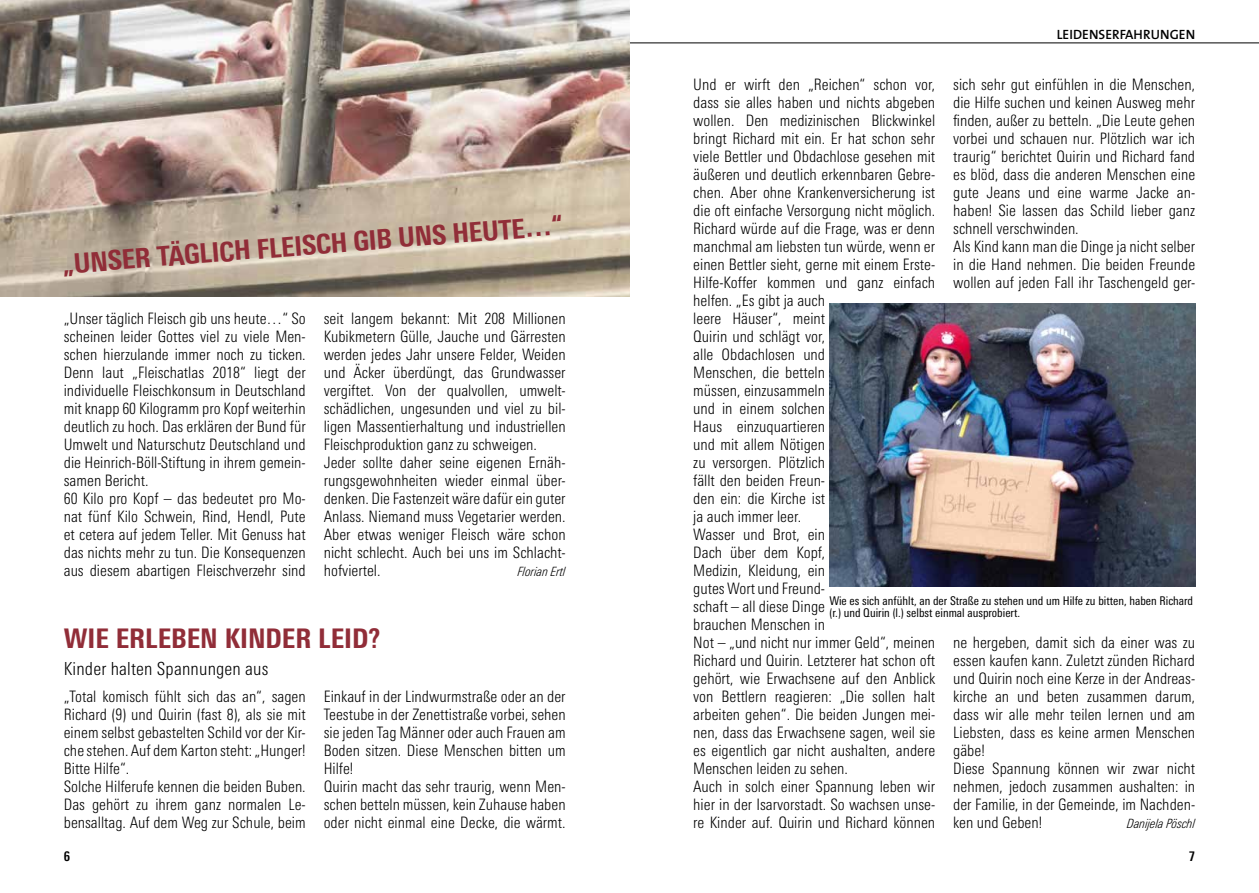
<style>
.page{position:relative;width:1259px;height:893px;background:#fff}
.page>*{position:absolute;margin:0;border:0;box-sizing:border-box;transform-origin:0 0}
.t1{font:800 condensed 27px "Linotype Univers";color:#912d38}
.t2{font:300 condensed 18px "Linotype Univers";letter-spacing:.01em;color:#000}
.t3{font:300 condensed 15.75px/18px "Linotype Univers";color:#000}
.t4{font:600 13.5px "The Sans";color:#000}
.t5{font:700 condensed 13.5px "Linotype Univers";color:#000}
.t6{font:italic 300 condensed 12.75px "Linotype Univers";color:#000}
.t7{font:condensed 12px/12px "Linotype Univers";color:#000}
</style>
<div class="page">
<hr style="left:0;top:43px;width:1259px;height:1px;background:#000">
<img style="left:0;top:0;width:629px;height:296px">
<img style="left:829px;top:303px;width:366px;height:283px">
<h1 class="t1" style="left:61px;top:250px;width:503px;rotate:-5deg">„UNSER TÄGLICH FLEISCH GIB UNS HEUTE…“</h1>
<p class="t3" style="left:64px;top:309px;width:243px">„Unser täglich Fleisch gib uns heute…“ So scheinen leider Gottes viel zu viele Men&shy;schen hierzulande immer noch zu ticken.<br>Denn laut „Fleischatlas 2018“ liegt der individuelle Fleischkonsum in Deutschland mit knapp 60 Kilogramm pro Kopf weiterhin deutlich zu hoch. Das erklären der Bund für Umwelt und Naturschutz Deutschland und die Heinrich-Böll-Stiftung in ihrem gemein&shy;samen Bericht.<br>60 Kilo pro Kopf – das bedeutet pro Mo&shy;nat fünf Kilo Schwein, Rind, Hendl, Pute et cetera auf jedem Teller. Mit Genuss hat das nichts mehr zu tun. Die Konsequenzen aus diesem abartigen Fleischverzehr sind</p>
<p class="t3" style="left:324px;top:309px;width:243px">seit langem bekannt: Mit 208 Millionen Kubikmetern Gülle, Jauche und Gärresten werden jedes Jahr unsere Felder, Weiden und Äcker überdüngt, das Grundwasser vergiftet. Von der qualvollen, umwelt&shy;schädlichen, ungesunden und viel zu bil&shy;ligen Massentierhaltung und industriellen Fleischproduktion ganz zu schweigen.<br>Jeder sollte daher seine eigenen Ernäh&shy;rungsgewohnheiten wieder einmal über&shy;denken. Die Fastenzeit wäre dafür ein guter Anlass. Niemand muss Vegetarier werden.<br>Aber etwas weniger Fleisch wäre schon nicht schlecht. Auch bei uns im Schlacht&shy;hofviertel.</p>
<p class="t6" style="left:518px;top:564px;width:49px">Florian Ertl</p>
<h1 class="t1" style="left:64px;top:622px;width:318px">WIE ERLEBEN KINDER LEID?</h1>
<p class="t2" style="left:64px;top:658px;width:206px">Kinder halten Spannungen aus</p>
<p class="t3" style="left:64px;top:687px;width:243px">„Total komisch fühlt sich das an“, sagen Richard (9) und Quirin (fast 8), als sie mit einem selbst gebastelten Schild vor der Kir&shy;che stehen. Auf dem Karton steht: „Hunger!<br>Bitte Hilfe“.<br>Solche Hilferufe kennen die beiden Buben.<br>Das gehört zu ihrem ganz normalen Le&shy;bensalltag. Auf dem Weg zur Schule, beim</p>
<p class="t3" style="left:324px;top:687px;width:243px">Einkauf in der Lindwurmstraße oder an der Teestube in der Zenettistraße vorbei, sehen sie jeden Tag Männer oder auch Frauen am Boden sitzen. Diese Menschen bitten um Hilfe!<br>Quirin macht das sehr traurig, wenn Men&shy;schen betteln müssen, kein Zuhause haben oder nicht einmal eine Decke, die wärmt.</p>
<p class="t4" style="left:1057px;top:23px;width:140px">LEIDENSERFAHRUNGEN</p>
<p class="t3" style="left:693px;top:75px;width:243px">Und er wirft den „Reichen“ schon vor, dass sie alles haben und nichts abgeben wollen. Den medizinischen Blickwinkel bringt Richard mit ein. Er hat schon sehr viele Bettler und Obdachlose gesehen mit äußeren und deutlich erkennbaren Gebre&shy;chen. Aber ohne Krankenversicherung ist die oft einfache Versorgung nicht möglich.<br>Richard würde auf die Frage, was er denn manchmal am liebsten tun würde, wenn er einen Bettler sieht, gerne mit einem Erste-<br>Hilfe-Koffer kommen und ganz einfach helfen. „Es gibt ja auch<br>leere Häuser“, meint<br>Quirin und schlägt vor,<br>alle Obdachlosen und<br>Menschen, die betteln<br>müssen, einzusammeln<br>und in einem solchen<br>Haus einzuquartieren<br>und mit allem Nötigen<br>zu versorgen. Plötzlich<br>fällt den beiden Freun-<br>den ein: die Kirche ist<br>ja auch immer leer.<br>Wasser und Brot, ein<br>Dach über dem Kopf,<br>Medizin, Kleidung, ein<br>gutes Wort und Freund-<br>schaft – all diese Dinge<br>brauchen Menschen in<br>Not – „und nicht nur immer Geld“, meinen<br>Richard und Quirin. Letzterer hat schon oft gehört, wie Erwachsene auf den Anblick von Bettlern reagieren: „Die sollen halt arbeiten gehen“. Die beiden Jungen mei&shy;nen, dass das Erwachsene sagen, weil sie es eigentlich gar nicht aushalten, andere<br>Menschen leiden zu sehen.<br>Auch in solch einer Spannung leben wir hier in der Isarvorstadt. So wachsen unse&shy;re Kinder auf. Quirin und Richard können</p>
<p class="t3" style="left:953px;top:75px;width:243px">sich sehr gut einfühlen in die Menschen, die Hilfe suchen und keinen Ausweg mehr finden, außer zu betteln. „Die Leute gehen vorbei und schauen nur. Plötzlich war ich traurig“ berichtet Quirin und Richard fand es blöd, dass die anderen Menschen eine gute Jeans und eine warme Jacke an&shy;haben! Sie lassen das Schild lieber ganz schnell verschwinden.<br>Als Kind kann man die Dinge ja nicht selber in die Hand nehmen. Die beiden Freunde wollen auf jeden Fall ihr Taschengeld ger-</p>
<p class="t7" style="left:829px;top:594px;width:365px">Wie es sich anfühlt, an der Straße zu stehen und um Hilfe zu bitten, haben Richard (r.) und Quirin (l.) selbst einmal ausprobiert.</p>
<p class="t3" style="left:953px;top:634px;width:243px">ne hergeben, damit sich da einer was zu essen kaufen kann. Zuletzt zünden Richard und Quirin noch eine Kerze in der Andreas&shy;kirche an und beten zusammen darum, dass wir alle mehr teilen lernen und am Liebsten, dass es keine armen Menschen gäbe!<br>Diese Spannung können wir zwar nicht nehmen, jedoch zusammen aushalten: in der Familie, in der Gemeinde, im Nachden&shy;ken und Geben!</p>
<p class="t6" style="left:1127px;top:816px;width:69px">Danijela Pöschl</p>
<p class="t5" style="left:64px;top:848px;width:8px">6</p>
<p class="t5" style="left:1188px;top:848px;width:8px">7</p>
</div>
